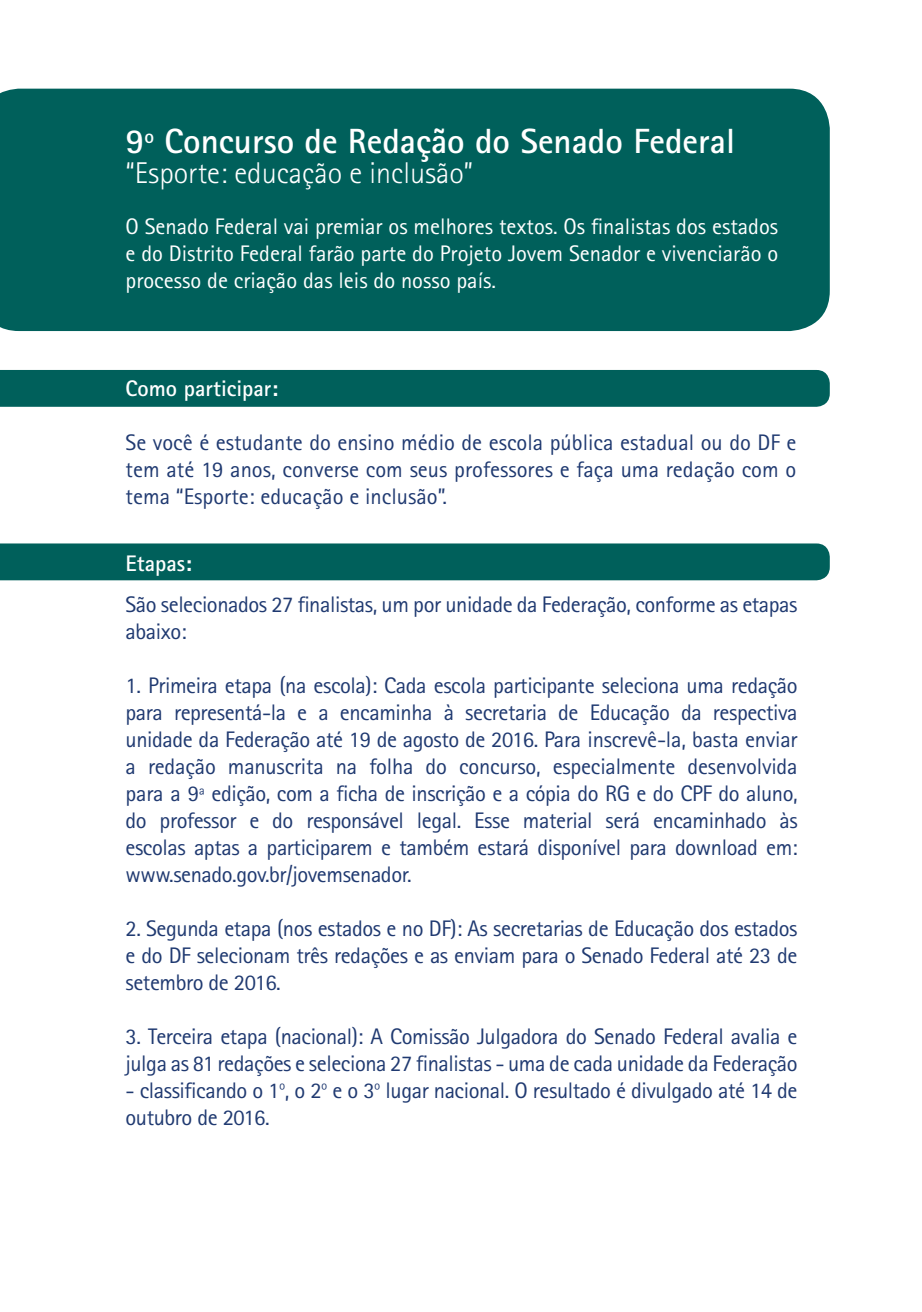
<style>
.page{position:relative;width:922px;height:1312px;background:#fff}
.page>*{position:absolute;margin:0;border:0;box-sizing:border-box;transform-origin:0 0}
.t1{font:700 35px "Rotis Sans Serif";color:#fff}
.t2{font:300 30px "Rotis Sans Serif";color:#fff}
.t3{font:22.5px/27px "Rotis Sans Serif";letter-spacing:-.02em;color:#203a71;text-align:justify}
.t4{font:22.5px/27px "Rotis Sans Serif";color:#fff;text-align:justify}
.t5{font:700 22.5px "Rotis Sans Serif";color:#fff}
</style>
<div class="page">
<div style="left:0;top:370px;width:829px;height:37px;background:#00605b"></div>
<div style="left:0;top:543px;width:829px;height:37px;background:#00605b"></div>
<div style="left:0;top:89px;width:829px;height:242px;background:#00605b"></div>
<p class="t1" style="left:125px;top:118px;width:611px">9º Concurso de Redação do Senado Federal</p>
<p class="t2" style="left:125px;top:155px;width:349px">“Esporte: educação e inclusão”</p>
<p class="t4" style="left:125px;top:212px;width:654px">O Senado Federal vai premiar os melhores textos. Os finalistas dos estados e do Distrito Federal farão parte do Projeto Jovem Senador e vivenciarão o processo de criação das leis do nosso país.</p>
<p class="t5" style="left:125px;top:374px;width:154px">Como participar:</p>
<p class="t3" style="left:125px;top:428px;width:672px">Se você é estudante do ensino médio de escola pública estadual ou do DF e tem até 19 anos, converse com seus professores e faça uma redação com o tema “Esporte: educação e inclusão”.</p>
<p class="t5" style="left:125px;top:549px;width:68px">Etapas:</p>
<p class="t3" style="left:125px;top:590px;width:673px">São selecionados 27 finalistas, um por unidade da Federação, conforme as etapas abaixo:</p>
<p class="t3" style="left:125px;top:671px;width:673px">1. Primeira etapa (na escola): Cada escola participante seleciona uma redação para representá-la e a encaminha à secretaria de Educação da respectiva unidade da Federação até 19 de agosto de 2016. Para inscrevê-la, basta enviar a redação manuscrita na folha do concurso, especialmente desenvolvida para a 9ª edição, com a ficha de inscrição e a cópia do RG e do CPF do aluno, do professor e do responsável legal. Esse material será encaminhado às escolas aptas a participarem e também estará disponível para download em: www.senado.gov.br/jovemsenador.</p>
<p class="t3" style="left:125px;top:914px;width:673px">2. Segunda etapa (nos estados e no DF): As secretarias de Educação dos estados e do DF selecionam três redações e as enviam para o Senado Federal até 23 de setembro de 2016.</p>
<p class="t3" style="left:125px;top:1022px;width:673px">3. Terceira etapa (nacional): A Comissão Julgadora do Senado Federal avalia e julga as 81 redações e seleciona 27 finalistas - uma de cada unidade da Federação</p>
<p class="t3" style="left:125px;top:1076px;width:673px">- classificando o 1º, o 2º e o 3º lugar nacional. O resultado é divulgado até 14 de outubro de 2016.</p>
</div>
